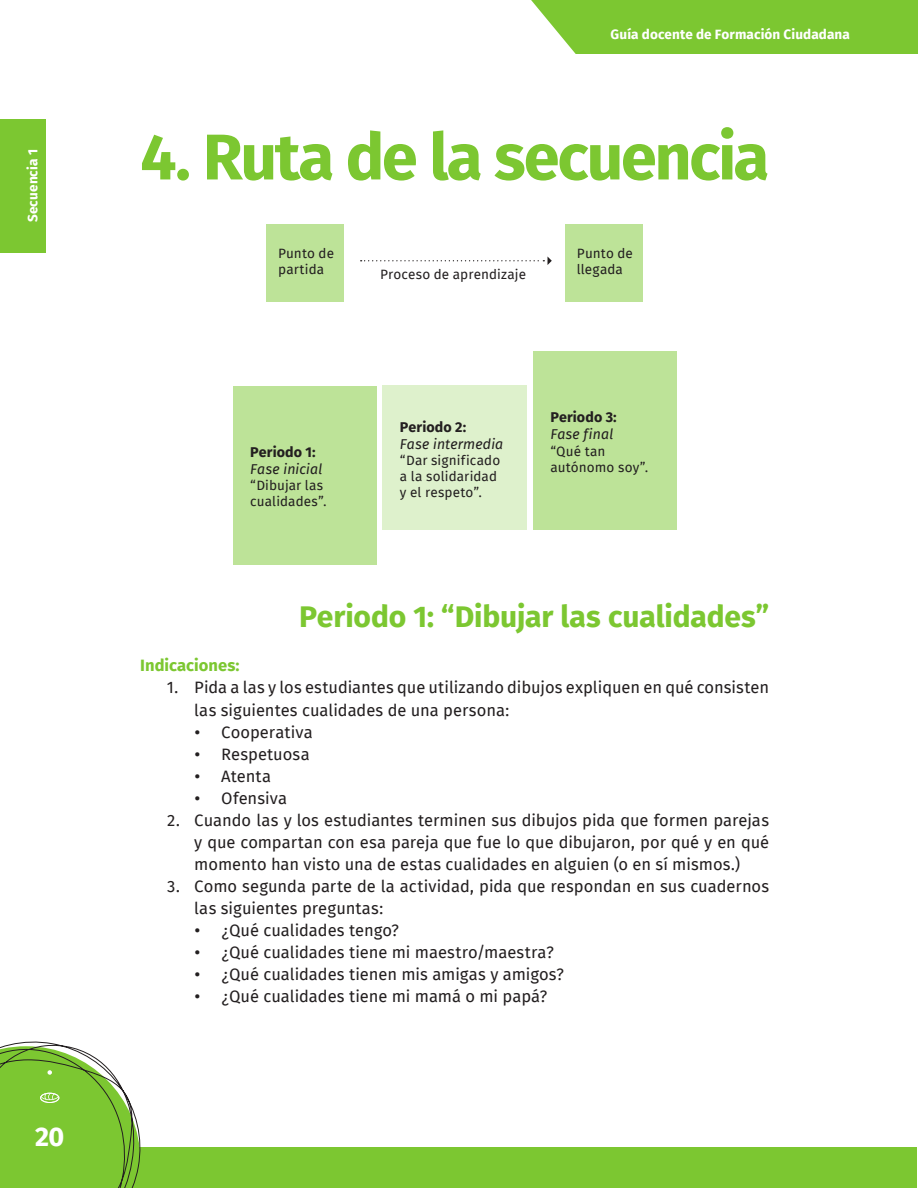
<style>
.page{position:relative;width:918px;height:1188px;background:#fff}
.page>*{position:absolute;margin:0;border:0;box-sizing:border-box;transform-origin:0 0}
.Título_1{font:700 64.65px "Fira Sans";letter-spacing:-.035em;color:#7cc731}
.Título_2{font:700 30px "Fira Sans";letter-spacing:-.005em;color:#7cc731}
.Título_1-2{font:700 27px "Fira Sans";color:#fff}
.VIÑETAS_USAR_1{font:16.5px/22px "Fira Sans";letter-spacing:-.005em;color:#231f20}
.VIÑETAS_USAR_2{font:16.5px "Fira Sans";letter-spacing:-.005em;color:#231f20}
.Título_3{font:700 16.5px "Fira Sans";color:#7cc731}
.esquema_2{font:italic 14.25px "Fira Sans";letter-spacing:.005em;color:#231f20}
.esquema_1{font:700 14.25px "Fira Sans";letter-spacing:.005em;color:#231f20}
.esquema_3{font:13.5px/16.2px "Fira Sans";letter-spacing:.005em;color:#231f20}
.Texto_párrafo{font:13.5px/16.2px "Fira Sans";letter-spacing:.01em;color:#231f20}
.t1{font:700 13.5px "Fira Sans";letter-spacing:.01em;color:#fff}
</style>
<div class="page">
<div style="left:1px;top:1148px;width:916px;height:40px;background:#7cc731"></div>
<div style="left:531px;top:0;width:387px;height:54px;background:#7cc731"></div>
<div style="left:1px;top:119px;width:45px;height:133px;background:#7cc731"></div>
<div style="left:382px;top:386px;width:144px;height:144px;background:#def1cc"></div>
<div style="left:233px;top:386px;width:144px;height:178px;background:#bde398"></div>
<div style="left:533px;top:351px;width:144px;height:179px;background:#bde398"></div>
<div style="left:267px;top:224px;width:77px;height:77px;background:#bde398"></div>
<div style="left:566px;top:224px;width:77px;height:77px;background:#bde398"></div>
<svg style="left:361px;top:256px;width:191px;height:9px"></svg>
<svg style="left:0;top:1041px;width:148px;height:147px"></svg>
<p class="t1" style="left:23px;top:222px;width:74px;rotate:-90deg">Secuencia 1</p>
<p class="Título_1-2" style="left:35px;top:1117px;width:30px">20</p>
<p class="t1" style="left:611px;top:24px;width:241px">Guía docente de Formación Ciudadana</p>
<p class="Título_1" style="left:140px;top:112px;width:630px">4. Ruta de la secuencia</p>
<p class="Texto_párrafo" style="left:278px;top:246px;width:58px">Punto de partida</p>
<p class="Texto_párrafo" style="left:380px;top:267px;width:148px">Proceso de aprendizaje</p>
<p class="Texto_párrafo" style="left:577px;top:246px;width:58px">Punto de llegada</p>
<p class="esquema_1" style="left:250px;top:442px;width:67px">Periodo 1:</p>
<p class="esquema_2" style="left:250px;top:459px;width:74px">Fase inicial</p>
<p class="esquema_3" style="left:250px;top:478px;width:78px">“Dibujar las cualidades”.</p>
<p class="esquema_1" style="left:400px;top:417px;width:68px">Periodo 2:</p>
<p class="esquema_2" style="left:400px;top:434px;width:105px">Fase intermedia</p>
<p class="esquema_3" style="left:400px;top:453px;width:102px">“Dar significado a la solidaridad y el respeto”.</p>
<p class="esquema_1" style="left:550px;top:407px;width:68px">Periodo 3:</p>
<p class="esquema_2" style="left:550px;top:424px;width:64px">Fase final</p>
<p class="esquema_3" style="left:550px;top:444px;width:100px">“Qué tan autónomo soy”.</p>
<p class="Título_2" style="left:299px;top:596px;width:472px">Periodo 1: “Dibujar las cualidades”</p>
<p class="Título_3" style="left:140px;top:654px;width:101px">Indicaciones:</p>
<p class="VIÑETAS_USAR_1" style="left:194px;top:678px;width:576px;text-indent:-27px">1. Pida a las y los estudiantes que utilizando dibujos expliquen en qué consisten las siguientes cualidades de una persona:</p>
<p class="VIÑETAS_USAR_2" style="left:194px;top:720px;width:120px">• Cooperativa</p>
<p class="VIÑETAS_USAR_2" style="left:194px;top:742px;width:117px">• Respetuosa</p>
<p class="VIÑETAS_USAR_2" style="left:194px;top:764px;width:78px">• Atenta</p>
<p class="VIÑETAS_USAR_2" style="left:194px;top:786px;width:94px">• Ofensiva</p>
<p class="VIÑETAS_USAR_1" style="left:194px;top:810px;width:576px;text-align:justify;text-indent:-27px">2. Cuando las y los estudiantes terminen sus dibujos pida que formen parejas y que compartan con esa pareja que fue lo que dibujaron, por qué y en qué momento han visto una de estas cualidades en alguien (o en sí mismos.)</p>
<p class="VIÑETAS_USAR_1" style="left:194px;top:876px;width:576px;text-indent:-27px">3. Como segunda parte de la actividad, pida que respondan en sus cuadernos las siguientes preguntas:</p>
<p class="VIÑETAS_USAR_2" style="left:194px;top:919px;width:207px">• ¿Qué cualidades tengo?</p>
<p class="VIÑETAS_USAR_2" style="left:194px;top:941px;width:362px">• ¿Qué cualidades tiene mi maestro/maestra?</p>
<p class="VIÑETAS_USAR_2" style="left:194px;top:963px;width:372px">• ¿Qué cualidades tienen mis amigas y amigos?</p>
<p class="VIÑETAS_USAR_2" style="left:194px;top:985px;width:355px">• ¿Qué cualidades tiene mi mamá o mi papá?</p>
</div>
